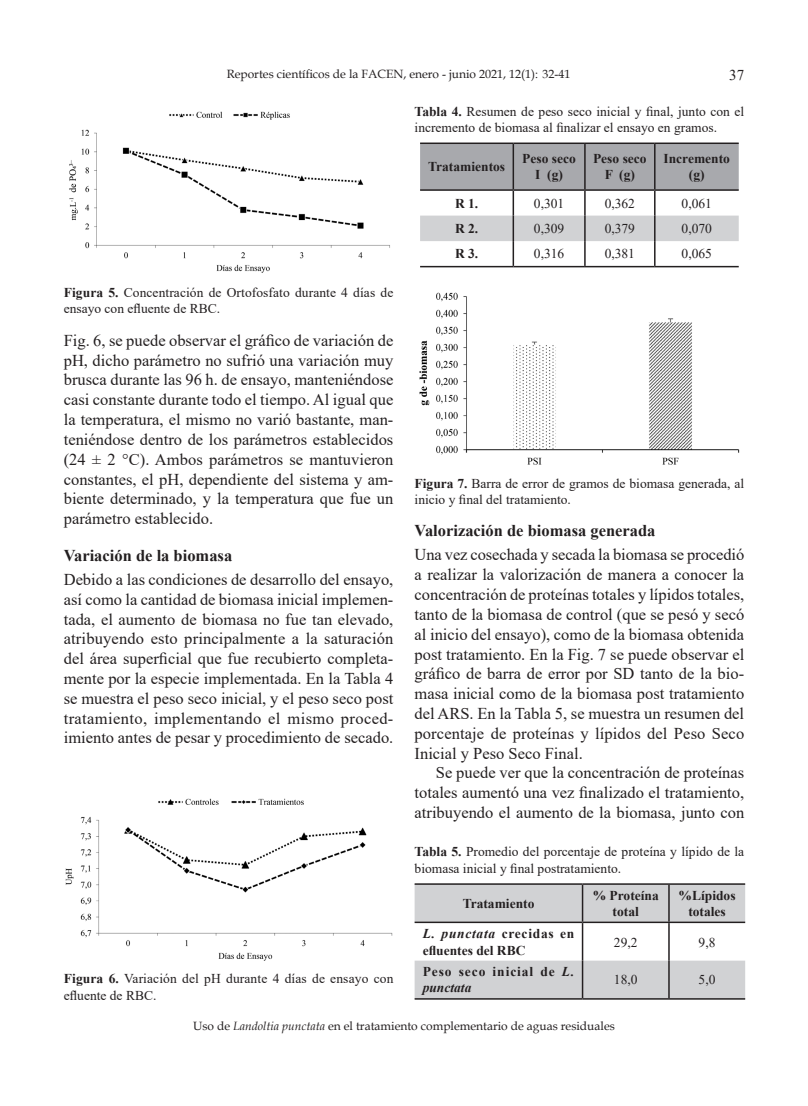
<style>
.page{position:relative;width:808px;height:1106px;background:#fff}
.page>*{position:absolute;margin:0;border:0;box-sizing:border-box;transform-origin:0 0}
.t1{font:16.5px/19.8px "Times New Roman";color:#231f20;text-align:justify}
.t2{font:700 16.5px "Times New Roman";color:#231f20}
.t3{font:15px "Times New Roman";color:#231f20}
.t4{font:13.5px/16.2px "Times New Roman";color:#231f20}
.t5{font:700 13.5px/16.2px "Times New Roman";color:#231f20;text-align:center}
.t6{font:700 13.5px/16.2px "Times New Roman";letter-spacing:.07em;color:#231f20}
.t7{font:12px "Book Antiqua";color:#231f20}
.s1{color:#fff}
.s2{font-weight:700}
.s3{font-style:italic}
</style>
<div class="page">
<img style="left:69px;top:111px;width:321px;height:162px">
<svg style="left:420px;top:144px;width:319px;height:122px"></svg>
<hr style="left:420px;top:266px;width:93px;height:1px;background:#231f20">
<hr style="left:513px;top:266px;width:72px;height:1px;background:#231f20">
<hr style="left:585px;top:266px;width:70px;height:1px;background:#231f20">
<hr style="left:655px;top:266px;width:84px;height:1px;background:#231f20">
<hr style="left:420px;top:142px;width:93px;height:2px;background:#231f20">
<hr style="left:513px;top:142px;width:72px;height:2px;background:#231f20">
<hr style="left:513px;top:144px;width:1px;height:45px;background:#231f20">
<hr style="left:585px;top:142px;width:70px;height:2px;background:#231f20">
<hr style="left:584px;top:144px;width:2px;height:45px;background:#231f20">
<hr style="left:655px;top:142px;width:84px;height:2px;background:#231f20">
<hr style="left:654px;top:144px;width:1px;height:45px;background:#231f20">
<hr style="left:420px;top:189px;width:93px;height:2px;background:#231f20">
<hr style="left:513px;top:189px;width:72px;height:2px;background:#231f20">
<hr style="left:585px;top:189px;width:70px;height:2px;background:#231f20">
<hr style="left:655px;top:189px;width:84px;height:2px;background:#231f20">
<img style="left:65px;top:798px;width:328px;height:163px">
<img style="left:419px;top:292px;width:321px;height:173px">
<svg style="left:415px;top:884px;width:330px;height:114px;fill:#d1d2d4"></svg>
<hr style="left:582px;top:923px;width:1px;height:37px;background:#231f20">
<hr style="left:668px;top:923px;width:2px;height:37px;background:#231f20">
<hr style="left:582px;top:960px;width:1px;height:38px;background:#231f20">
<hr style="left:668px;top:960px;width:2px;height:38px;background:#231f20">
<hr style="left:415px;top:998px;width:167px;height:1px;background:#231f20">
<hr style="left:582px;top:998px;width:87px;height:1px;background:#231f20">
<hr style="left:669px;top:998px;width:76px;height:1px;background:#231f20">
<hr style="left:415px;top:883px;width:167px;height:1px;background:#231f20">
<hr style="left:582px;top:883px;width:87px;height:1px;background:#231f20">
<hr style="left:582px;top:884px;width:1px;height:37px;background:#231f20">
<hr style="left:669px;top:883px;width:76px;height:1px;background:#231f20">
<hr style="left:668px;top:884px;width:2px;height:37px;background:#231f20">
<hr style="left:415px;top:921px;width:167px;height:2px;background:#231f20">
<hr style="left:582px;top:921px;width:87px;height:2px;background:#231f20">
<hr style="left:669px;top:921px;width:76px;height:2px;background:#231f20">
<p class="t7" style="left:227px;top:65px;width:356px">Reportes científicos de la FACEN, enero - junio 2021, 12(1): <span class="s1">999-999</span></p>
<p class="t3" style="left:729px;top:65px;width:16px">37</p>
<p class="t7" style="left:543px;top:65px;width:29px">32-41</p>
<p class="t4" style="left:415px;top:103px;width:331px"><span class="s2">Tabla 4.</span> Resumen de peso seco inicial y final, junto con el incremento de biomasa al finalizar el ensayo en gramos.</p>
<p class="t4" style="left:64px;top:284px;width:331px"><span class="s2">Figura 5.</span> Concentración de Ortofosfato durante 4 días de ensayo con efluente de RBC.</p>
<p class="t1" style="left:64px;top:330px;width:331px">Fig. 6, se puede observar el gráfico de variación de pH, dicho parámetro no sufrió una variación muy brusca durante las 96 h. de ensayo, manteniéndose casi constante durante todo el tiempo. Al igual que la temperatura, el mismo no varió bastante, man&shy;teniéndose dentro de los parámetros establecidos (24 ± 2 °C). Ambos parámetros se mantuvieron constantes, el pH, dependiente del sistema y am&shy;biente determinado, y la temperatura que fue un parámetro establecido.</p>
<p class="t2" style="left:64px;top:543px;width:170px">Variación de la biomasa</p>
<p class="t1" style="left:64px;top:569px;width:331px">Debido a las condiciones de desarrollo del ensayo, así como la cantidad de biomasa inicial implemen&shy;tada, el aumento de biomasa no fue tan elevado, atribuyendo esto principalmente a la saturación del área superficial que fue recubierto completa&shy;mente por la especie implementada. En la Tabla 4 se muestra el peso seco inicial, y el peso seco post tratamiento, implementando el mismo proced&shy;imiento antes de pesar y procedimiento de secado.</p>
<p class="t4" style="left:64px;top:970px;width:331px"><span class="s2">Figura 6.</span> Variación del pH durante 4 días de ensayo con efluente de RBC.</p>
<p class="t5" style="left:428px;top:158px;width:78px">Tratamientos</p>
<p class="t5" style="left:522px;top:150px;width:55px">Peso seco<br>I (g)</p>
<p class="t5" style="left:593px;top:150px;width:55px">Peso seco<br>F (g)</p>
<p class="t5" style="left:663px;top:150px;width:68px">Incremento (g)</p>
<p class="t5" style="left:455px;top:195px;width:25px">R 1.</p>
<p class="t4" style="left:534px;top:195px;width:32px">0,301</p>
<p class="t4" style="left:605px;top:195px;width:32px">0,362</p>
<p class="t4" style="left:681px;top:195px;width:32px">0,061</p>
<p class="t5" style="left:455px;top:220px;width:25px">R 2.</p>
<p class="t4" style="left:534px;top:220px;width:32px">0,309</p>
<p class="t4" style="left:605px;top:220px;width:32px">0,379</p>
<p class="t4" style="left:681px;top:220px;width:32px">0,070</p>
<p class="t5" style="left:455px;top:245px;width:25px">R 3.</p>
<p class="t4" style="left:534px;top:245px;width:32px">0,316</p>
<p class="t4" style="left:605px;top:245px;width:32px">0,381</p>
<p class="t4" style="left:681px;top:245px;width:32px">0,065</p>
<p class="t4" style="left:415px;top:475px;width:331px"><span class="s2">Figura 7.</span> Barra de error de gramos de biomasa generada, al inicio y final del tratamiento.</p>
<p class="t2" style="left:415px;top:519px;width:242px">Valorización de biomasa generada</p>
<p class="t1" style="left:415px;top:544px;width:331px">Una vez cosechada y secada la biomasa se procedió a realizar la valorización de manera a conocer la concentración de proteínas totales y lípidos totales, tanto de la biomasa de control (que se pesó y secó al inicio del ensayo), como de la biomasa obtenida post tratamiento. En la Fig. 7 se puede observar el gráfico de barra de error por SD tanto de la bio&shy;masa inicial como de la biomasa post tratamiento del ARS. En la Tabla 5, se muestra un resumen del porcentaje de proteínas y lípidos del Peso Seco Inicial y Peso Seco Final.</p>
<p class="t1" style="left:415px;top:762px;width:331px;text-indent:21px">Se puede ver que la concentración de proteínas totales aumentó una vez finalizado el tratamiento, atribuyendo el aumento de la biomasa, junto con</p>
<p class="t4" style="left:415px;top:843px;width:331px"><span class="s2">Tabla 5.</span> Promedio del porcentaje de proteína y lípido de la biomasa inicial y final postratamiento.</p>
<p class="t5" style="left:463px;top:894px;width:73px">Tratamiento</p>
<p class="t5" style="left:593px;top:886px;width:68px">% Proteína total</p>
<p class="t5" style="left:678px;top:886px;width:59px">%Lípidos totales</p>
<p class="t5" style="left:423px;top:925px;width:153px;text-align:left"><span class="s3">L. punctata</span> crecidas en efluentes del RBC</p>
<p class="t4" style="left:614px;top:933px;width:25px">29,2</p>
<p class="t4" style="left:699px;top:933px;width:18px">9,8</p>
<p class="t6" style="left:423px;top:962px;width:153px">Peso seco inicial de <span class="s3">L. punctata</span></p>
<p class="t4" style="left:614px;top:971px;width:25px">18,0</p>
<p class="t4" style="left:699px;top:971px;width:18px">5,0</p>
<p class="t7" style="left:193px;top:1017px;width:423px">Uso de <span class="s3">Landoltia punctata</span> en el tratamiento complementario de aguas residuales</p>
</div>
